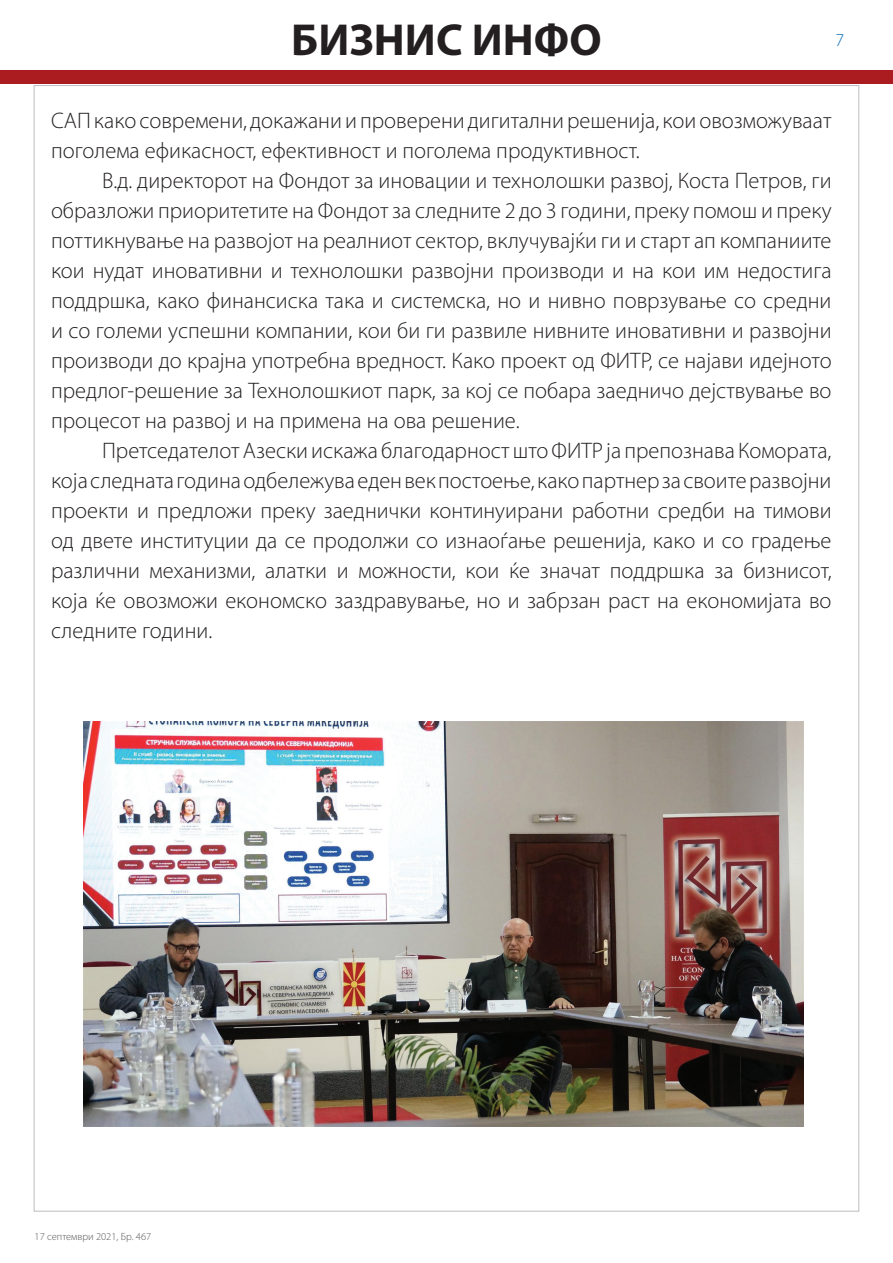
<style>
.page{position:relative;width:893px;height:1263px;background:#fff}
.page>*{position:absolute;margin:0;border:0;box-sizing:border-box;transform-origin:0 0}
.t1{font:700 45px "Myriad Pro";color:#231f20}
.t2{font:300 22.5px/30px "Myriad Pro";color:#231f20;text-align:justify}
.t3{font:300 18px "Myriad Pro";color:#0167b4}
.t4{font:300 10.5px "Myriad Pro";color:#57585a}
</style>
<div class="page">
<div style="left:0;top:70px;width:893px;height:14px;background:#aa1c20"></div>
<img style="left:83px;top:722px;width:721px;height:405px">
<h1 class="t1" style="left:291px;top:11px;width:312px">БИЗНИС ИНФО</h1>
<p class="t3" style="left:836px;top:29px;width:10px">7</p>
<p class="t2" style="left:51px;top:106px;width:782px">САП како современи, докажани и проверени дигитални решенија, кои овозможуваат поголема ефикасност, ефективност и поголема продуктивност.</p>
<p class="t2" style="left:51px;top:166px;width:782px;text-indent:51px">В.д. директорот на Фондот за иновации и технолошки развој, Коста Петров, ги образложи приоритетите на Фондот за следните 2 до 3 години, преку помош и преку поттикнување на развојот на реалниот сектор, вклучувајќи ги и старт ап компаниите кои нудат иновативни и технолошки развојни производи и на кои им недостига поддршка, како финансиска така и системска, но и нивно поврзување со средни и со големи успешни компании, кои би ги развиле нивните иновативни и развојни производи до крајна употребна вредност. Како проект од ФИТР, се најави идејното предлог-решение за Технолошкиот парк, за кој се побара заедничо дејствување во процесот на развој и на примена на ова решение.</p>
<p class="t2" style="left:51px;top:436px;width:782px;text-indent:51px">Претседателот Азески искажа благодарност што ФИТР ја препознава Комората, која следната година одбележува еден век постоење, како партнер за своите развојни проекти и предложи преку заеднички континуирани работни средби на тимови од двете институции да се продолжи со изнаоѓање решенија, како и со градење различни механизми, алатки и можности, кои ќе значат поддршка за бизнисот, која ќе овозможи економско заздравување, но и забрзан раст на економијата во следните години.</p>
<p class="t4" style="left:35px;top:1230px;width:118px">17 септември 2021, Бр. 467</p>
</div>
